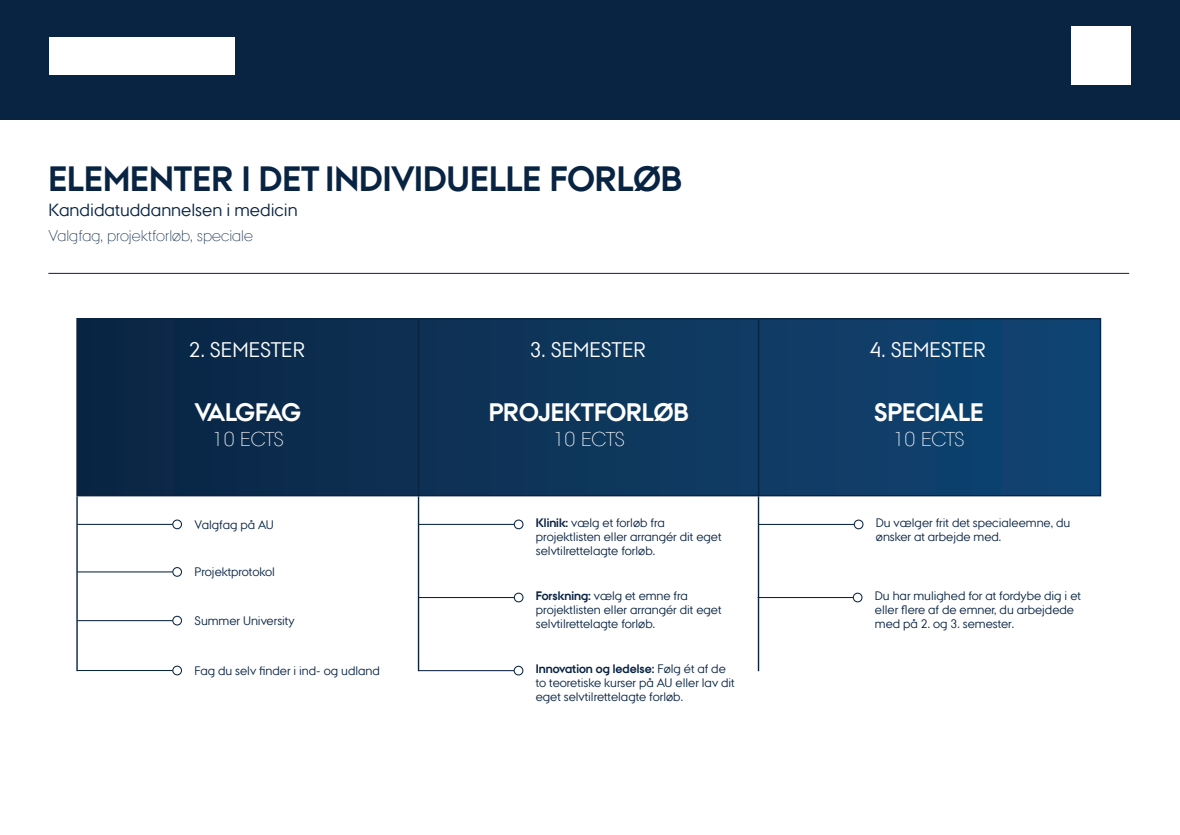
<style>
.page{position:relative;width:1180px;height:835px;background:#fff}
.page>*{position:absolute;margin:0;border:0;box-sizing:border-box;transform-origin:0 0}
.t1{font:700 35px "AU Passata";color:#092443}
.t2{font:700 25.2px "AU Passata";letter-spacing:-.005em;color:#fff}
.t3{font:700 25.2px "AU Passata";letter-spacing:-.065em;color:#fff}
.t4{font:21px "AU Passata";color:#fff}
.t5{font:300 19.95px "AU Passata";letter-spacing:-.025em;color:#fff}
.t6{font:17.5px "AU Passata";color:#092443}
.t7{font:300 15.4px "AU Passata";color:#092443}
.t8{font:12.25px/14px "AU Passata";color:#092443}
.s1{font-weight:700}
</style>
<div class="page">
<div style="left:0;top:0;width:1180px;height:119px;background:#092443"></div>
<div style="left:50px;top:37px;width:184px;height:37px;background:#fff"></div>
<div style="left:1071px;top:27px;width:59px;height:58px;background:#fff"></div>
<hr style="left:48px;top:273px;width:1081px;height:1px;background:#092443">
<div style="left:77px;top:318px;width:1023px;height:177px;background:linear-gradient(to right,#0b2543,#114574)"></div>
<div style="left:76px;top:318px;width:1025px;height:178px;border:1px solid #092443"></div>
<hr style="left:418px;top:319px;width:1px;height:176px;background:#092443">
<hr style="left:758px;top:319px;width:1px;height:176px;background:#092443">
<hr style="left:76px;top:496px;width:2px;height:175px;background:#092443">
<hr style="left:77px;top:523px;width:96px;height:2px;background:#092443">
<div style="left:172px;top:519px;width:10px;height:10px;border:1px solid #092443;border-radius:50%"></div>
<hr style="left:77px;top:571px;width:96px;height:1px;background:#092443">
<div style="left:172px;top:567px;width:10px;height:9px;border:1px solid #092443;border-radius:50%"></div>
<hr style="left:77px;top:620px;width:96px;height:1px;background:#092443">
<div style="left:172px;top:615px;width:10px;height:10px;border:1px solid #092443;border-radius:50%"></div>
<hr style="left:77px;top:669px;width:96px;height:2px;background:#092443">
<div style="left:172px;top:665px;width:10px;height:10px;border:1px solid #092443;border-radius:50%"></div>
<hr style="left:418px;top:496px;width:1px;height:175px;background:#092443">
<hr style="left:419px;top:523px;width:95px;height:2px;background:#092443">
<div style="left:514px;top:519px;width:9px;height:10px;border:1px solid #092443;border-radius:50%"></div>
<hr style="left:419px;top:597px;width:95px;height:1px;background:#092443">
<div style="left:514px;top:592px;width:9px;height:10px;border:1px solid #092443;border-radius:50%"></div>
<hr style="left:418px;top:670px;width:96px;height:1px;background:#092443">
<div style="left:513px;top:665px;width:10px;height:10px;border:1px solid #092443;border-radius:50%"></div>
<hr style="left:758px;top:496px;width:1px;height:175px;background:#092443">
<hr style="left:758px;top:524px;width:96px;height:1px;background:#092443">
<div style="left:854px;top:519px;width:9px;height:10px;border:1px solid #092443;border-radius:50%"></div>
<hr style="left:757px;top:597px;width:96px;height:1px;background:#092443">
<div style="left:853px;top:592px;width:9px;height:10px;border:1px solid #092443;border-radius:50%"></div>
<h1 class="t1" style="left:48px;top:158px;width:635px">ELEMENTER I DET INDIVIDUELLE FORLØB</h1>
<h3 class="t6" style="left:48px;top:200px;width:251px">Kandidatuddannelsen i medicin</h3>
<p class="t7" style="left:48px;top:226px;width:206px">Valgfag, projektforløb, speciale</p>
<h3 class="t4" style="left:189px;top:337px;width:118px">2. SEMESTER</h3>
<h3 class="t4" style="left:530px;top:337px;width:118px">3. SEMESTER</h3>
<h3 class="t4" style="left:869px;top:337px;width:118px">4. SEMESTER</h3>
<h2 class="t3" style="left:195px;top:397px;width:108px">VALGFAG</h2>
<h3 class="t5" style="left:212px;top:427px;width:74px">10 ECTS</h3>
<p class="t8" style="left:194px;top:517px;width:81px">Valgfag på AU</p>
<p class="t8" style="left:195px;top:564px;width:82px">Projektprotokol</p>
<p class="t8" style="left:195px;top:613px;width:101px">Summer University</p>
<p class="t8" style="left:195px;top:663px;width:187px">Fag du selv finder i ind- og udland</p>
<h2 class="t2" style="left:489px;top:397px;width:202px">PROJEKTFORLØB</h2>
<h3 class="t5" style="left:553px;top:427px;width:74px">10 ECTS</h3>
<p class="t8" style="left:536px;top:515px;width:187px"><span class="s1">Klinik:</span> vælg et forløb fra projektlisten eller arrangér dit eget selvtilrettelagte forløb.</p>
<p class="t8" style="left:536px;top:588px;width:187px"><span class="s1">Forskning:</span> vælg et emne fra projektlisten eller arrangér dit eget selvtilrettelagte forløb.</p>
<p class="t8" style="left:536px;top:661px;width:200px"><span class="s1">Innovation og ledelse:</span> Følg ét af de to teoretiske kurser på AU eller lav dit eget selvtilrettelagte forløb.</p>
<h2 class="t2" style="left:874px;top:397px;width:111px">SPECIALE</h2>
<h3 class="t5" style="left:892px;top:427px;width:74px">10 ECTS</h3>
<p class="t8" style="left:876px;top:515px;width:196px">Du vælger frit det specialeemne, du ønsker at arbejde med.</p>
<p class="t8" style="left:875px;top:588px;width:207px">Du har mulighed for at fordybe dig i et eller flere af de emner, du arbejdede med på 2. og 3. semester.</p>
</div>
